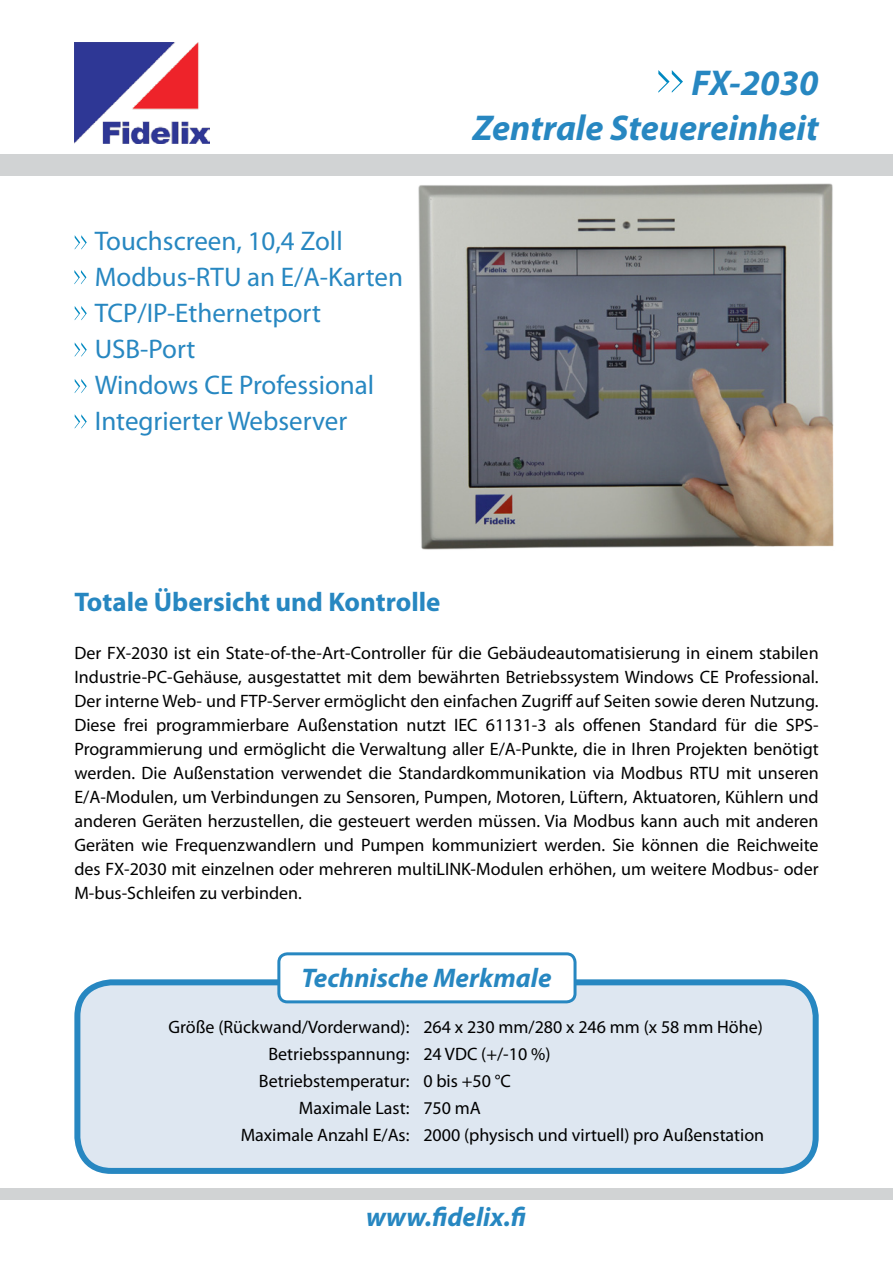
<style>
.page{position:relative;width:893px;height:1263px;background:#fff}
.page>*{position:absolute;margin:0;border:0;box-sizing:border-box;transform-origin:0 0}
.t1{font:italic 700 36px/45px "Myriad Pro";color:#2787c1;text-align:right}
.t2{font:27px/36px "Myriad Pro";color:#2787c1}
.t3{font:italic 700 27px "Myriad Pro";color:#2787c1}
.t4{font:700 27px "Myriad Pro";color:#2787c1}
.t5{font:18px/24px "Myriad Pro";color:#000}
</style>
<div class="page">
<div style="left:77px;top:982px;width:739px;height:189px;background:#dee7f1;border-radius:34px"></div>
<div style="left:74px;top:979px;width:745px;height:195px;border:6px solid #2787c1;border-radius:34px"></div>
<div style="left:279px;top:954px;width:296px;height:48px;background:#fff;border-radius:9px"></div>
<div style="left:277px;top:952px;width:299px;height:51px;border:3px solid #2787c1;border-radius:9px"></div>
<svg style="left:75px;top:414px;width:12px;height:15px"></svg>
<svg style="left:75px;top:379px;width:12px;height:14px"></svg>
<svg style="left:75px;top:342px;width:12px;height:15px"></svg>
<svg style="left:75px;top:306px;width:12px;height:14px"></svg>
<svg style="left:74px;top:270px;width:12px;height:14px"></svg>
<svg style="left:75px;top:235px;width:12px;height:15px"></svg>
<svg style="left:658px;top:70px;width:25px;height:23px"></svg>
<div style="left:0;top:155px;width:893px;height:21px;background:#d1d3d4"></div>
<img style="left:74px;top:43px;width:135px;height:101px">
<div style="left:0;top:1188px;width:893px;height:11px;background:#d1d3d4"></div>
<img style="left:418px;top:183px;width:416px;height:367px">
<h2 class="t2" style="left:95px;top:223px;width:310px">Touchscreen, 10,4 Zoll<br>Modbus-RTU an E/A-Karten<br>TCP/IP-Ethernetport<br>USB-Port<br>Windows CE Professional<br>Integrierter Webserver</h2>
<h1 class="t1" style="left:473px;top:59px;width:347px">FX-2030<br>Zentrale Steuereinheit</h1>
<h2 class="t4" style="left:74px;top:585px;width:368px">Totale Übersicht und Kontrolle</h2>
<p class="t5" style="left:74px;top:641px;width:746px;text-align:justify">Der FX-2030 ist ein State-of-the-Art-Controller für die Gebäudeautomatisierung in einem stabilen Industrie-PC-Gehäuse, ausgestattet mit dem bewährten Betriebssystem Windows CE Professional.<br>Der interne Web- und FTP-Server ermöglicht den einfachen Zugriff auf Seiten sowie deren Nutzung.<br>Diese frei programmierbare Außenstation nutzt IEC 61131-3 als offenen Standard für die SPS-Programmierung und ermöglicht die Verwaltung aller E/A-Punkte, die in Ihren Projekten benötigt werden. Die Außenstation verwendet die Standardkommunikation via Modbus RTU mit unseren E/A-Modulen, um Verbindungen zu Sensoren, Pumpen, Motoren, Lüftern, Aktuatoren, Kühlern und anderen Geräten herzustellen, die gesteuert werden müssen. Via Modbus kann auch mit anderen Geräten wie Frequenzwandlern und Pumpen kommuniziert werden. Sie können die Reichweite des FX-2030 mit einzelnen oder mehreren multiLINK-Modulen erhöhen, um weitere Modbus- oder M-bus-Schleifen zu verbinden.</p>
<h2 class="t3" style="left:302px;top:960px;width:252px">Technische Merkmale</h2>
<p class="t5" style="left:169px;top:1013px;width:242px;line-height:27px;text-align:right">Größe (Rückwand/Vorderwand):<br>Betriebsspannung:<br>Betriebstemperatur:<br>Maximale Last:<br>Maximale Anzahl E/As:</p>
<p class="t5" style="left:423px;top:1013px;width:342px;line-height:27px">264 x 230 mm/280 x 246 mm (x 58 mm Höhe)<br>24 VDC (+/-10 %)<br>0 bis +50 °C<br>750 mA<br>2000 (physisch und virtuell) pro Außenstation</p>
<h2 class="t3" style="left:366px;top:1200px;width:162px">www.fidelix.fi</h2>
</div>
